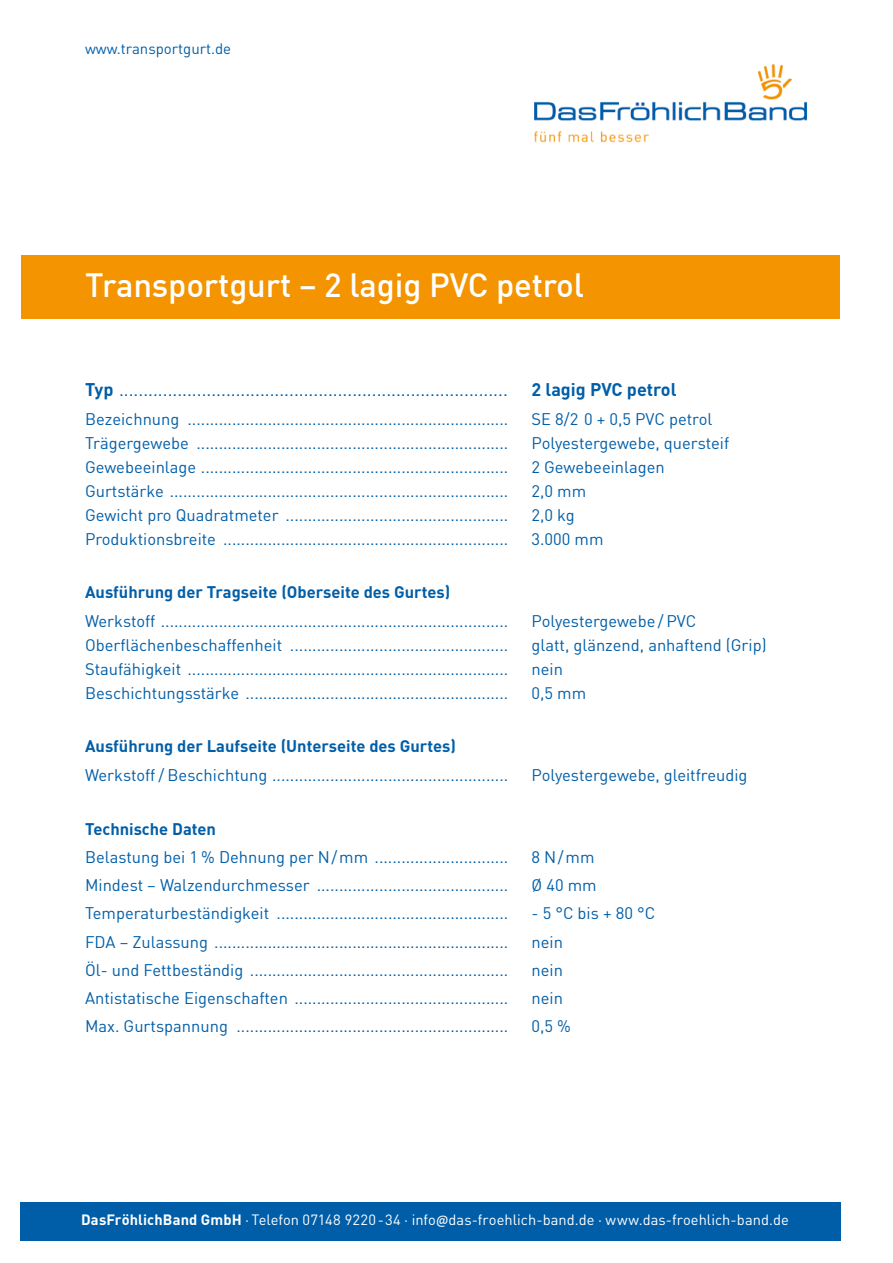
<style>
.page{position:relative;width:893px;height:1263px;background:#fff}
.page>*{position:absolute;margin:0;border:0;box-sizing:border-box;transform-origin:0 0}
.t1{font:500 33px "DIN";letter-spacing:-.005em;color:#fff}
.t2{font:18px "DIN";color:#005ea8}
.t3{font:700 18px "DIN";color:#005ea8}
.t4{font:16.5px "DIN";color:#005ea8}
.t5{font:700 16.5px "DIN";color:#005ea8}
.t6{font:15px "DIN";color:#005ea8}
.t7{font:14.7px "DIN";color:#fff}
.s1{font-weight:700}
.s2{font-family:"Calibri"}
</style>
<div class="page">
<div style="left:21px;top:255px;width:819px;height:64px;background:#f39400"></div>
<img style="left:534px;top:63px;width:273px;height:80px">
<div style="left:20px;top:1202px;width:820px;height:39px;background:#005ea8"></div>
<p class="t6" style="left:85px;top:39px;width:148px">www.transportgurt.de</p>
<p class="t1" style="left:85px;top:264px;width:500px">Transportgurt – 2 lagig PVC petrol</p>
<p class="t2" style="left:85px;top:379px;width:424px"><span class="s1">Typ</span> ................................................................................</p>
<p class="t3" style="left:531px;top:378px;width:146px">2 lagig PVC petrol</p>
<p class="t4" style="left:85px;top:408px;width:425px">Bezeichnung ........................................................................</p>
<p class="t4" style="left:531px;top:408px;width:182px">SE 8/2 0 + 0,5 PVC petrol</p>
<p class="t4" style="left:85px;top:432px;width:425px">Trägergewebe ......................................................................</p>
<p class="t4" style="left:531px;top:432px;width:199px">Polyestergewebe, quersteif</p>
<p class="t4" style="left:85px;top:456px;width:425px">Gewebeeinlage .....................................................................</p>
<p class="t4" style="left:531px;top:456px;width:135px">2 Gewebeeinlagen</p>
<p class="t4" style="left:85px;top:480px;width:425px">Gurtstärke ............................................................................</p>
<p class="t4" style="left:531px;top:480px;width:56px">2,0 mm</p>
<p class="t4" style="left:85px;top:504px;width:425px">Gewicht pro Quadratmeter ..................................................</p>
<p class="t4" style="left:531px;top:504px;width:45px">2,0 kg</p>
<p class="t4" style="left:85px;top:528px;width:425px">Produktionsbreite ................................................................</p>
<p class="t4" style="left:531px;top:528px;width:74px">3.000 mm</p>
<p class="t5" style="left:85px;top:582px;width:367px">Ausführung der Tragseite (Oberseite des Gurtes)</p>
<p class="t4" style="left:85px;top:610px;width:425px">Werkstoff ..............................................................................</p>
<p class="t4" style="left:531px;top:610px;width:166px">Polyestergewebe / PVC</p>
<p class="t4" style="left:85px;top:634px;width:425px">Oberflächenbeschaffenheit .................................................</p>
<p class="t4" style="left:531px;top:634px;width:237px">glatt, glänzend, anhaftend (Grip)</p>
<p class="t4" style="left:85px;top:658px;width:425px">Staufähigkeit ........................................................................</p>
<p class="t4" style="left:531px;top:658px;width:33px">nein</p>
<p class="t4" style="left:85px;top:682px;width:425px">Beschichtungsstärke ...........................................................</p>
<p class="t4" style="left:531px;top:682px;width:56px">0,5 mm</p>
<p class="t5" style="left:85px;top:736px;width:372px">Ausführung der Laufseite (Unterseite des Gurtes)</p>
<p class="t4" style="left:85px;top:764px;width:425px">Werkstoff / Beschichtung .....................................................</p>
<p class="t4" style="left:531px;top:764px;width:217px">Polyestergewebe, gleitfreudig</p>
<p class="t5" style="left:85px;top:818px;width:133px">Technische Daten</p>
<p class="t4" style="left:85px;top:846px;width:425px">Belastung bei 1 % Dehnung per N/mm ..............................</p>
<p class="t4" style="left:531px;top:846px;width:64px">8 N/mm</p>
<p class="t4" style="left:85px;top:875px;width:425px">Mindest – Walzendurchmesser ...........................................</p>
<p class="t4" style="left:531px;top:875px;width:67px">Ø 40 mm</p>
<p class="t4" style="left:85px;top:903px;width:425px">Temperaturbeständigkeit ....................................................</p>
<p class="t4" style="left:531px;top:903px;width:125px">- 5 °C bis + 80 °C</p>
<p class="t4" style="left:85px;top:931px;width:425px">FDA – Zulassung ..................................................................</p>
<p class="t4" style="left:531px;top:931px;width:33px">nein</p>
<p class="t4" style="left:85px;top:959px;width:425px">Öl- und Fettbeständig ..........................................................</p>
<p class="t4" style="left:531px;top:959px;width:33px">nein</p>
<p class="t4" style="left:85px;top:988px;width:425px">Antistatische Eigenschaften ................................................</p>
<p class="t4" style="left:531px;top:988px;width:33px">nein</p>
<p class="t4" style="left:85px;top:1016px;width:425px">Max. Gurtspannung .............................................................</p>
<p class="t4" style="left:531px;top:1016px;width:41px">0,5 %</p>
<p class="t7" style="left:81px;top:1211px;width:709px"><span class="s1">DasFröhlichBand GmbH</span> · Telefon 07148 9220-34 · info<span class="s2">@</span>das-froehlich-band.de · www.das-froehlich-band.de</p>
</div>
